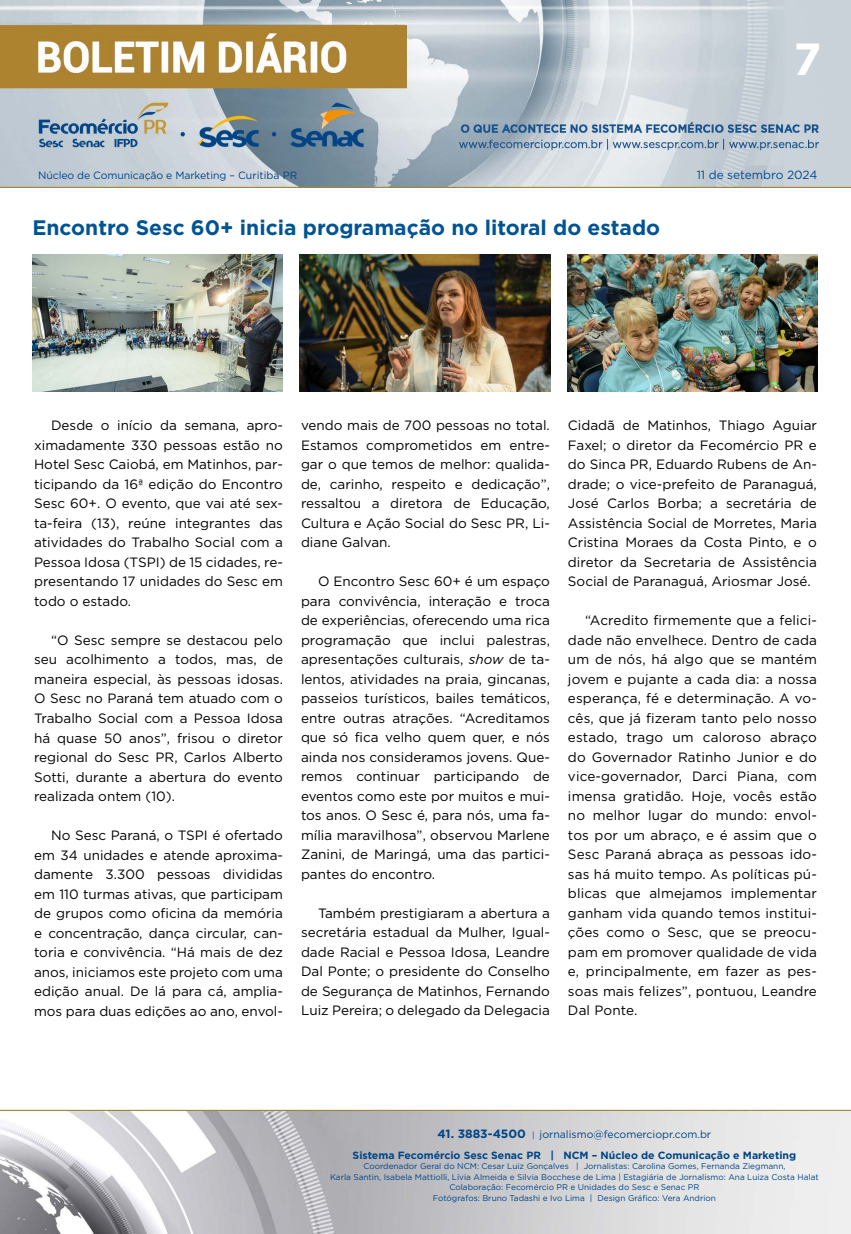
<style>
.page{position:relative;width:851px;height:1234px;background:#fff}
.page>*{position:absolute;margin:0;border:0;box-sizing:border-box;transform-origin:0 0}
.t1{font:700 45px "Gotham";color:#fff}
.t2{font:700 21px "Gotham";color:#005493}
.t3{font:13.5px/19.5px "Gotham";color:#000;text-align:justify}
.t4{font:11.85px "Gotham";color:#004a93}
.t5{font:700 10.5px/21px "Gotham";color:#004587;text-align:center}
.t6{font:10.5px "Gotham";letter-spacing:-.01em;color:#004587}
.t7{font:8.25px/10.5px "Gotham";color:#004587;text-align:center}
.s1{font-style:italic}
.s2{font-size:12px}
.s3{font-weight:400;font-size:8.25px}
.s4{font-weight:400}
</style>
<div class="page">
<img style="left:0;top:0;width:850px;height:188px">
<img style="left:0;top:1109px;width:850px;height:124px">
<img style="left:32px;top:255px;width:251px;height:136px">
<img style="left:300px;top:255px;width:250px;height:136px">
<img style="left:567px;top:255px;width:250px;height:136px">
<h1 class="t1" style="left:793px;top:29px;width:29px">7</h1>
<p class="t6" style="left:38px;top:168px;width:260px">Núcleo de Comunicação e Marketing – Curitiba PR</p>
<p class="t4" style="left:696px;top:167px;width:122px">11 de setembro 2024</p>
<h2 class="t2" style="left:32px;top:214px;width:629px">Encontro Sesc 60+ inicia programação no litoral do estado</h2>
<p class="t3" style="left:34px;top:415px;width:250px;text-indent:17px">Desde o início da semana, apro&shy;ximadamente 330 pessoas estão no Hotel Sesc Caiobá, em Matinhos, par&shy;ticipando da 16ª edição do Encontro Sesc 60+. O evento, que vai até sex&shy;ta-feira (13), reúne integrantes das atividades do Trabalho Social com a Pessoa Idosa (TSPI) de 15 cidades, re&shy;presentando 17 unidades do Sesc em todo o estado.</p>
<p class="t3" style="left:34px;top:630px;width:250px;text-indent:17px">“O Sesc sempre se destacou pelo seu acolhimento a todos, mas, de maneira especial, às pessoas idosas.<br>O Sesc no Paraná tem atuado com o Trabalho Social com a Pessoa Idosa há quase 50 anos”, frisou o diretor regional do Sesc PR, Carlos Alberto Sotti, durante a abertura do evento realizada ontem (10).</p>
<p class="t3" style="left:34px;top:825px;width:250px;text-indent:17px">No Sesc Paraná, o TSPI é ofertado em 34 unidades e atende aproxima&shy;damente 3.300 pessoas divididas em 110 turmas ativas, que participam de grupos como oficina da memória e concentração, dança circular, can&shy;toria e convivência. “Há mais de dez anos, iniciamos este projeto com uma edição anual. De lá para cá, amplia&shy;mos para duas edições ao ano, envol-</p>
<p class="t3" style="left:301px;top:415px;width:250px">vendo mais de 700 pessoas no total.<br>Estamos comprometidos em entre&shy;gar o que temos de melhor: qualida&shy;de, carinho, respeito e dedicação”, ressaltou a diretora de Educação, Cultura e Ação Social do Sesc PR, Li&shy;diane Galvan.</p>
<p class="t3" style="left:301px;top:571px;width:250px;text-indent:17px">O Encontro Sesc 60+ é um espaço para convivência, interação e troca de experiências, oferecendo uma rica programação que inclui palestras, apresentações culturais, <span class="s1">show</span> de ta&shy;lentos, atividades na praia, gincanas, passeios turísticos, bailes temáticos, entre outras atrações. “Acreditamos que só fica velho quem quer, e nós ainda nos consideramos jovens. Que&shy;remos continuar participando de eventos como este por muitos e mui&shy;tos anos. O Sesc é, para nós, uma fa&shy;mília maravilhosa”, observou Marlene Zanini, de Maringá, uma das partici&shy;pantes do encontro.</p>
<p class="t3" style="left:301px;top:902px;width:250px;text-indent:17px">Também prestigiaram a abertura a secretária estadual da Mulher, Igual&shy;dade Racial e Pessoa Idosa, Leandre Dal Ponte; o presidente do Conselho de Segurança de Matinhos, Fernando Luiz Pereira; o delegado da Delegacia</p>
<p class="t3" style="left:568px;top:415px;width:250px">Cidadã de Matinhos, Thiago Aguiar Faxel; o diretor da Fecomércio PR e do Sinca PR, Eduardo Rubens de An&shy;drade; o vice-prefeito de Paranaguá, José Carlos Borba; a secretária de Assistência Social de Morretes, Maria Cristina Moraes da Costa Pinto, e o diretor da Secretaria de Assistência Social de Paranaguá, Ariosmar José.</p>
<p class="t3" style="left:568px;top:610px;width:250px;text-indent:17px">“Acredito firmemente que a felici&shy;dade não envelhece. Dentro de cada um de nós, há algo que se mantém jovem e pujante a cada dia: a nossa esperança, fé e determinação. A vo&shy;cês, que já fizeram tanto pelo nosso estado, trago um caloroso abraço do Governador Ratinho Junior e do vice-governador, Darci Piana, com imensa gratidão. Hoje, vocês estão no melhor lugar do mundo: envol&shy;tos por um abraço, e é assim que o Sesc Paraná abraça as pessoas ido&shy;sas há muito tempo. As políticas pú&shy;blicas que almejamos implementar ganham vida quando temos institui&shy;ções como o Sesc, que se preocu&shy;pam em promover qualidade de vida e, principalmente, em fazer as pes&shy;soas mais felizes”, pontuou, Leandre Dal Ponte.</p>
<p class="t5" style="left:352px;top:1122px;width:445px"><span class="s2">41. 3883-4500</span> <span class="s3">|</span> <span class="s4">jornalismo@fecomerciopr.com.br<br></span>Sistema Fecomércio Sesc Senac PR | NCM – Núcleo de Comunicação e Marketing</p>
<p class="t7" style="left:330px;top:1160px;width:490px">Coordenador Geral do NCM: Cesar Luiz Gonçalves | Jornalistas: Carolina Gomes, Fernanda Ziegmann,<br>Karla Santin, Isabela Mattiolli, Lívia Almeida e Silvia Bocchese de Lima | Estagiária de Jornalismo: Ana Luiza Costa Halat Colaboração: Fecomércio PR e Unidades do Sesc e Senac PR<br>Fotógrafos: Bruno Tadashi e Ivo Lima | Design Gráfico: Vera Andrion</p>
</div>
